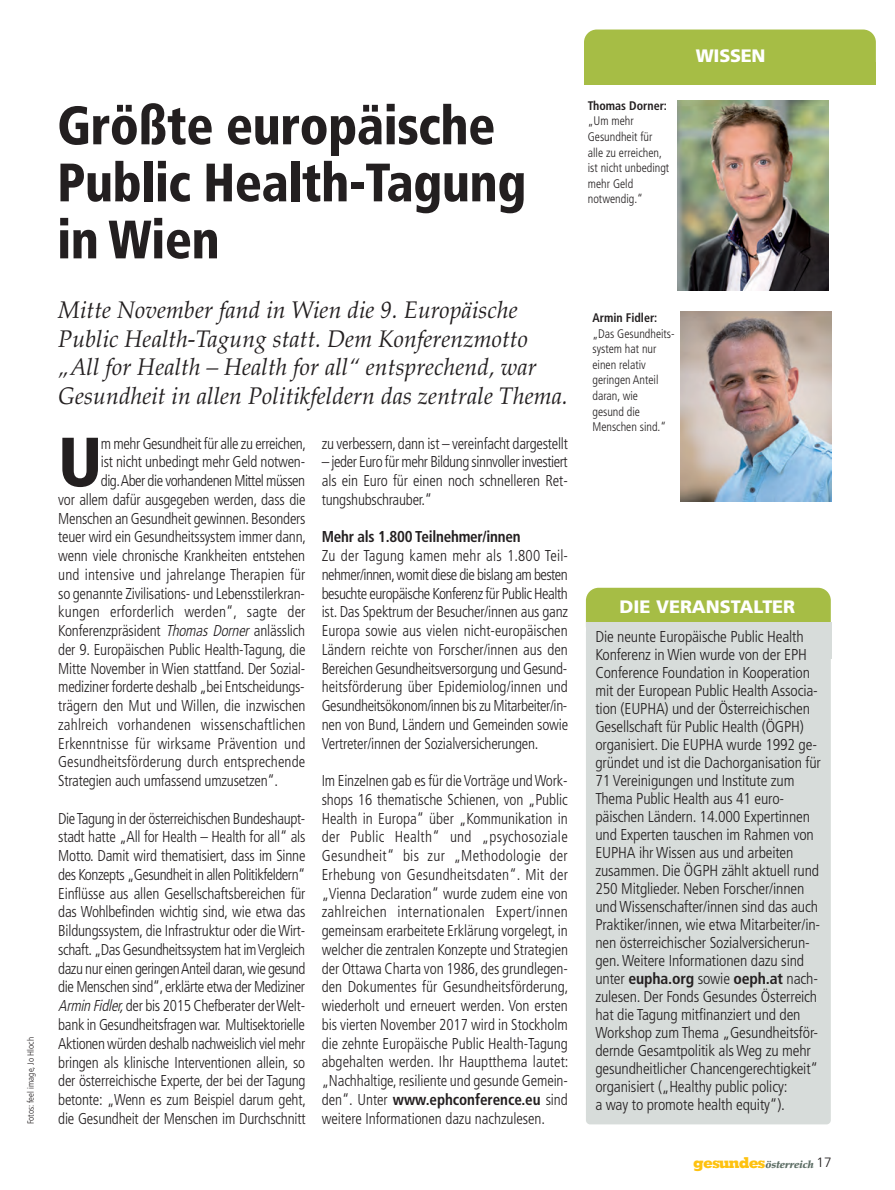
<style>
.page{position:relative;width:895px;height:1190px;background:#fff}
.page>*{position:absolute;margin:0;border:0;box-sizing:border-box;transform-origin:0 0}
.t1{font:900 condensed 69.45px "Frutiger";color:#231f20}
.t2{font:900 condensed 54px/57px "Frutiger";letter-spacing:-.01em;color:#231f20;scale:.94 1}
.t3{font:italic 24px/28.5px "Palatino";letter-spacing:.005em;color:#231f20;scale:.96 1}
.t4{font:900 18px "Frutiger";letter-spacing:-.005em;color:#fff}
.t5{font:300 condensed 15.75px/18.8px "Frutiger";letter-spacing:-.01em;color:#231f20;text-align:justify;scale:.96 1}
.t6{font:300 condensed 15.75px/18px "Frutiger";letter-spacing:-.01em;color:#231f20}
.t7{font:300 condensed 15.75px "Frutiger";letter-spacing:.01em;color:#231f20;scale:.96 1}
.t8{font:300 condensed 15.75px "Frutiger";letter-spacing:-.035em;color:#231f20;scale:.96 1}
.t9{font:700 condensed 15.75px "Frutiger";letter-spacing:-.015em;color:#231f20;scale:.96 1}
.t10{font:300 condensed 12.45px/15.6px "Frutiger";color:#231f20;scale:.96 1}
.t11{font:700 condensed 12.45px "Frutiger";color:#231f20;scale:.96 1}
.t12{font:italic 900 10.5px "Palatino";letter-spacing:-.02em;color:#5d6e65}
.t13{font:300 condensed 9px "Frutiger";color:#231f20}
.s1{font-style:italic}
.s2{font-weight:700}
.s3{font-family:"Memphis";font-weight:800;font-style:normal;font-size:15px;color:#fec210}
.s4{font-family:"Frutiger";font-weight:300;font-style:normal;font-size:13.5px;color:#231f20}
</style>
<div class="page">
<div style="left:585px;top:588px;width:245px;height:51px;background:#a6bd45;border-radius:13px"></div>
<div style="left:585px;top:628px;width:245px;height:496px;background:#d7dcda;border-radius:4px"></div>
<div style="left:584px;top:30px;width:291px;height:52px;background:#a6bd45;border-radius:13px"></div>
<div style="left:584px;top:62px;width:291px;height:23px;background:#a6bd45"></div>
<div style="left:585px;top:623px;width:245px;height:36px;background:#d7dcda"></div>
<img style="left:677px;top:101px;width:151px;height:190px">
<img style="left:680px;top:311px;width:151px;height:190px">
<p class="t13" style="left:27px;top:1124px;width:89px;rotate:-90deg">Fotos: feel image, Jo Hloch</p>
<h2 class="t2" style="left:57px;top:101px;width:500px">Größte europäische<br>Public Health-Tagung in Wien</h2>
<h3 class="t3" style="left:58px;top:296px;width:532px">Mitte November fand in Wien die 9. Europäische Public Health-Tagung statt. Dem Konferenzmotto „All for Health – Health for all“ entsprechend, war Gesundheit in allen Politikfeldern das zentrale Thema.</h3>
<h1 class="t1" style="left:58px;top:434px;width:45px">U</h1>
<p class="t5" style="left:101px;top:435px;width:215px">m mehr Gesundheit für alle zu erreichen,</p>
<p class="t5" style="left:101px;top:454px;width:214px">ist nicht unbedingt mehr Geld notwen-</p>
<p class="t8" style="left:101px;top:474px;width:214px">dig. Aber die vorhandenen Mittel müssen</p>
<p class="t5" style="left:58px;top:491px;width:259px">vor allem dafür ausgegeben werden, dass die</p>
<p class="t5" style="left:58px;top:510px;width:259px">Menschen an Gesundheit gewinnen. Besonders</p>
<p class="t5" style="left:58px;top:529px;width:259px">teuer wird ein Gesundheitssystem immer dann,</p>
<p class="t5" style="left:58px;top:548px;width:259px">wenn viele chronische Krankheiten entstehen</p>
<p class="t7" style="left:58px;top:568px;width:259px">und intensive und jahrelange Therapien für</p>
<p class="t5" style="left:58px;top:585px;width:258px">so genannte Zivilisations- und Lebensstilerkran-</p>
<p class="t7" style="left:58px;top:606px;width:259px">kungen erforderlich werden“, sagte der</p>
<p class="t5" style="left:58px;top:623px;width:259px">Konferenzpräsident <span class="s1">Thomas Dorner</span> anlässlich</p>
<p class="t5" style="left:58px;top:641px;width:259px">der 9. Europäischen Public Health-Tagung, die</p>
<p class="t5" style="left:58px;top:660px;width:259px">Mitte November in Wien stattfand. Der Sozial-</p>
<p class="t5" style="left:58px;top:679px;width:258px">mediziner forderte deshalb „bei Entscheidungs-</p>
<p class="t5" style="left:58px;top:698px;width:259px">trägern den Mut und Willen, die inzwischen</p>
<p class="t7" style="left:58px;top:718px;width:259px">zahlreich vorhandenen wissenschaftlichen</p>
<p class="t7" style="left:58px;top:737px;width:259px">Erkenntnisse für wirksame Prävention und</p>
<p class="t5" style="left:58px;top:754px;width:259px">Gesundheitsförderung durch entsprechende</p>
<p class="t5" style="left:58px;top:773px;width:230px">Strategien auch umfassend umzusetzen“.</p>
<p class="t5" style="left:58px;top:810px;width:259px">Die Tagung in der österreichischen Bundeshaupt&shy;stadt hatte „All for Health – Health for all“ als Motto. Damit wird thematisiert, dass im Sinne des Konzepts „Gesundheit in allen Politikfeldern“ Einflüsse aus allen Gesellschaftsbereichen für das Wohlbefinden wichtig sind, wie etwa das Bildungssystem, die Infrastruktur oder die Wirt&shy;schaft. „Das Gesundheitssystem hat im Vergleich dazu nur einen geringen Anteil daran, wie gesund die Menschen sind“, erklärte etwa der Mediziner <span class="s1">Armin Fidler,</span>der bis 2015 Chefberater der Welt&shy;bank in Gesundheitsfragen war. Multisektorielle Aktionen würden deshalb nachweislich viel mehr bringen als klinische Interventionen allein, so der österreichische Experte, der bei der Tagung betonte: „Wenn es zum Beispiel darum geht, die Gesundheit der Menschen im Durchschnitt</p>
<p class="t5" style="left:321px;top:435px;width:258px">zu verbessern, dann ist – vereinfacht dargestellt</p>
<p class="t5" style="left:321px;top:454px;width:258px">– jeder Euro für mehr Bildung sinnvoller investiert als ein Euro für einen noch schnelleren Ret&shy;tungshubschrauber.“</p>
<p class="t9" style="left:321px;top:531px;width:209px">Mehr als 1.800 Teilnehmer/innen</p>
<p class="t5" style="left:321px;top:548px;width:258px">Zu der Tagung kamen mehr als 1.800 Teil&shy;nehmer/innen, womit diese die bislang am besten besuchte europäische Konferenz für Public Health ist. Das Spektrum der Besucher/innen aus ganz Europa sowie aus vielen nicht-europäischen Ländern reichte von Forscher/innen aus den Bereichen Gesundheitsversorgung und Gesund&shy;heitsförderung über Epidemiolog/innen und Gesundheitsökonom/innen bis zu Mitarbeiter/in&shy;nen von Bund, Ländern und Gemeinden sowie Vertreter/innen der Sozialversicherungen.</p>
<p class="t5" style="left:321px;top:772px;width:258px">Im Einzelnen gab es für die Vorträge und Work&shy;shops 16 thematische Schienen, von „Public Health in Europa“ über „Kommunikation in der Public Health“ und „psychosoziale Gesundheit“ bis zur „Methodologie der Erhebung von Gesundheitsdaten“. Mit der „Vienna Declaration“ wurde zudem eine von zahlreichen internationalen Expert/innen gemeinsam erarbeitete Erklärung vorgelegt, in welcher die zentralen Konzepte und Strategien der Ottawa Charta von 1986, des grundlegen&shy;den Dokumentes für Gesundheitsförderung, wiederholt und erneuert werden. Von ersten bis vierten November 2017 wird in Stockholm die zehnte Europäische Public Health-Tagung abgehalten werden. Ihr Hauptthema lautet: „Nachhaltige, resiliente und gesunde Gemein&shy;den“. Unter <span class="s2">www.ephconference.eu</span> sind weitere Informationen dazu nachzulesen.</p>
<p class="t11" style="left:587px;top:101px;width:84px">Thomas Dorner:</p>
<p class="t10" style="left:587px;top:114px;width:86px">„Um mehr<br>Gesundheit für alle zu erreichen, ist nicht unbedingt mehr Geld notwendig.“</p>
<p class="t4" style="left:695px;top:49px;width:71px">WISSEN</p>
<p class="t11" style="left:592px;top:313px;width:69px">Armin Fidler:</p>
<p class="t10" style="left:592px;top:327px;width:87px">„Das Gesundheits&shy;system hat nur einen relativ geringen Anteil daran, wie<br>gesund die<br>Menschen sind.“</p>
<p class="t4" style="left:619px;top:600px;width:177px">DIE VERANSTALTER</p>
<p class="t6" style="left:595px;top:629px;width:227px">Die neunte Europäische Public Health Konferenz in Wien wurde von der EPH Conference Foundation in Kooperation mit der European Public Health Associa&shy;tion (EUPHA) und der Österreichischen Gesellschaft für Public Health (ÖGPH) organisiert. Die EUPHA wurde 1992 ge&shy;gründet und ist die Dachorganisation für 71 Vereinigungen und Institute zum Thema Public Health aus 41 euro&shy;päischen Ländern. 14.000 Expertinnen und Experten tauschen im Rahmen von EUPHA ihr Wissen aus und arbeiten zusammen. Die ÖGPH zählt aktuell rund 250 Mitglieder. Neben Forscher/innen und Wissenschafter/innen sind das auch Praktiker/innen, wie etwa Mitarbeiter/in&shy;nen österreichischer Sozialversicherun&shy;gen. Weitere Informationen dazu sind unter <span class="s2">eupha.org</span> sowie <span class="s2">oeph.at</span> nach&shy;zulesen. Der Fonds Gesundes Österreich hat die Tagung mitfinanziert und den Workshop zum Thema „Gesundheitsför&shy;dernde Gesamtpolitik als Weg zu mehr gesundheitlicher Chancengerechtigkeit“ organisiert („Healthy public policy:<br>a way to promote health equity“).</p>
<p class="t12" style="left:693px;top:1160px;width:140px"><span class="s3">gesundes</span>österreich <span class="s4">17</span></p>
</div>
